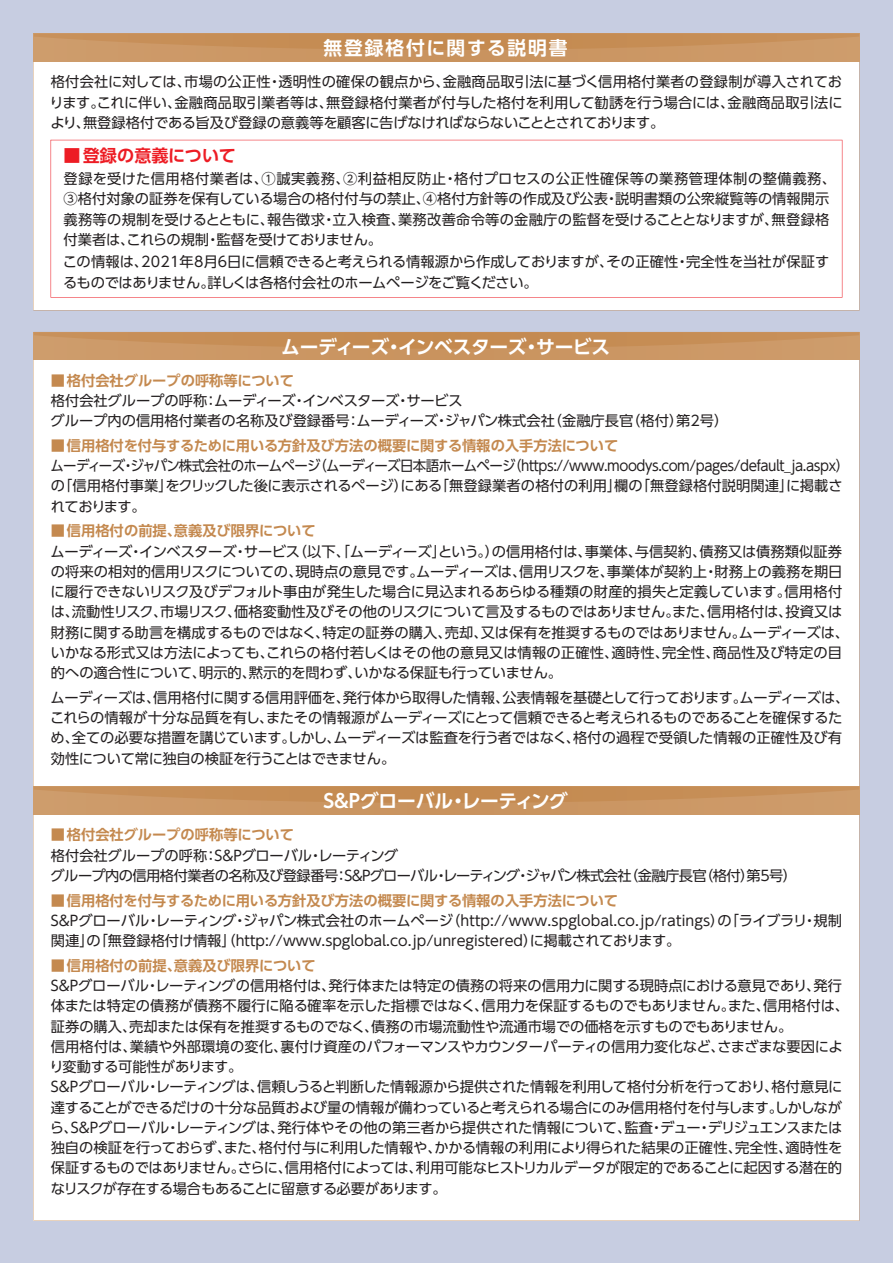
<style>
.page{position:relative;width:893px;height:1263px;background:#fff}
.page>*{position:absolute;margin:0;border:0;box-sizing:border-box;transform-origin:0 0}
.t1{font:18.75px "UD Shin Go Pro De Bold 90 pv RKSJ H";letter-spacing:-.01em;color:#fff}
.t2{font:18.75px "UD Shin Go Pro De Bold 90 pv RKSJ H";letter-spacing:.1em;color:#fff}
.t3{font:17.1px "UD Shin Go Pro De Bold 90 pv RKSJ H";color:#ed1c24}
.t4{font:14.25px/20.2px "UD Shin Go Pro Regular 90 pv RKSJ H";letter-spacing:-.01em;color:#231f20}
.t5{font:14.25px "UD Shin Go Pro De Bold 90 pv RKSJ H";color:#c4894f}
.t6{font:14.25px/20.2px "UD Shin Go Pro Regular 90 pv RKSJ H";letter-spacing:-.03em;color:#231f20;scale:.94 1}
.t7{font:14.25px/20.2px "UD Shin Go Pro Regular 90 pv RKSJ H";letter-spacing:-.04em;color:#231f20}
</style>
<div class="page">
<div style="left:0;top:0;width:892px;height:1263px;background:#c7cde1"></div>
<div style="left:33px;top:33px;width:826px;height:278px;background:#fff"></div>
<div style="left:34px;top:34px;width:825px;height:27px;background:#cc9865"></div>
<svg style="left:72px;top:34px;width:772px;height:16px"></svg>
<div style="left:33px;top:332px;width:826px;height:889px;background:#fff"></div>
<div style="left:34px;top:332px;width:825px;height:28px;background:#cc9865"></div>
<svg style="left:72px;top:332px;width:772px;height:17px"></svg>
<div style="left:51px;top:140px;width:791px;height:158px;background:#fff"></div>
<div style="left:34px;top:787px;width:825px;height:27px;background:#cc9865"></div>
<svg style="left:72px;top:787px;width:772px;height:16px"></svg>
<h1 class="t2" style="left:323px;top:33px;width:245px">無登録格付に関する説明書</h1>
<p class="t4" style="left:50px;top:71px;width:794px;text-align:justify">格付会社に対しては、市場の公正性・透明性の確保の観点から、金融商品取引法に基づく信用格付業者の登録制が導入されております。これに伴い、金融商品取引業者等は、無登録格付業者が付与した格付を利用して勧誘を行う場合には、金融商品取引法により、無登録格付である旨及び登録の意義等を顧客に告げなければならないこととされております。</p>
<p class="t3" style="left:64px;top:141px;width:174px">■登録の意義について</p>
<p class="t4" style="left:64px;top:168px;width:774px">登録を受けた信用格付業者は、①誠実義務、②利益相反防止・格付プロセスの公正性確保等の業務管理体制の整備義務、③格付対象の証券を保有している場合の格付付与の禁止、④格付方針等の作成及び公表・説明書類の公衆縦覧等の情報開示義務等の規制を受けるとともに、報告徴求・立入検査、業務改善命令等の金融庁の監督を受けることとなりますが、無登録格付業者は、これらの規制・監督を受けておりません。</p>
<p class="t4" style="left:63px;top:251px;width:768px">この情報は、2021年8月6日に信頼できると考えられる情報源から作成しておりますが、その正確性・完全性を当社が保証するものではありません。詳しくは各格付会社のホームページをご覧ください。</p>
<h1 class="t1" style="left:281px;top:331px;width:330px">ムーディーズ・インベスターズ・サービス</h1>
<p class="t5" style="left:51px;top:369px;width:245px">■格付会社グループの呼称等について</p>
<p class="t4" style="left:51px;top:390px;width:679px">格付会社グループの呼称：ムーディーズ・インベスターズ・サービス<br>グループ内の信用格付業者の名称及び登録番号：ムーディーズ・ジャパン株式会社（金融庁長官（格付）第2号）</p>
<p class="t6" style="left:51px;top:455px;width:851px">ムーディーズ・ジャパン株式会社のホームページ（ムーディーズ日本語ホームページ（https://www.moodys.com/pages/default_ja.aspx）の「信用格付事業」をクリックした後に表示されるページ）にある「無登録業者の格付の利用」欄の「無登録格付説明関連」に掲載されております。</p>
<p class="t4" style="left:50px;top:541px;width:800px">ムーディーズ・インベスターズ・サービス（以下、「ムーディーズ」という。）の信用格付は、事業体、与信契約、債務又は債務類似証券の将来の相対的信用リスクについての、現時点の意見です。ムーディーズは、信用リスクを、事業体が契約上・財務上の義務を期日に履行できないリスク及びデフォルト事由が発生した場合に見込まれるあらゆる種類の財産的損失と定義しています。信用格付は、流動性リスク、市場リスク、価格変動性及びその他のリスクについて言及するものではありません。また、信用格付は、投資又は財務に関する助言を構成するものではなく、特定の証券の購入、売却、又は保有を推奨するものではありません。ムーディーズは、いかなる形式又は方法によっても、これらの格付若しくはその他の意見又は情報の正確性、適時性、完全性、商品性及び特定の目的への適合性について、明示的、黙示的を問わず、いかなる保証も行っていません。</p>
<p class="t4" style="left:50px;top:687px;width:800px">ムーディーズは、信用格付に関する信用評価を、発行体から取得した情報、公表情報を基礎として行っております。ムーディーズは、これらの情報が十分な品質を有し、またその情報源がムーディーズにとって信頼できると考えられるものであることを確保するため、全ての必要な措置を講じています。しかし、ムーディーズは監査を行う者ではなく、格付の過程で受領した情報の正確性及び有効性について常に独自の検証を行うことはできません。</p>
<p class="t5" style="left:51px;top:434px;width:569px">■信用格付を付与するために用いる方針及び方法の概要に関する情報の入手方法について</p>
<p class="t5" style="left:51px;top:519px;width:266px">■信用格付の前提、意義及び限界について</p>
<p class="t5" style="left:51px;top:823px;width:245px">■格付会社グループの呼称等について</p>
<h1 class="t1" style="left:323px;top:786px;width:246px">S&amp;Pグローバル・レーティング</h1>
<p class="t7" style="left:51px;top:845px;width:748px">格付会社グループの呼称：S&amp;Pグローバル・レーティング<br>グループ内の信用格付業者の名称及び登録番号：S＆Pグローバル・レーティング・ジャパン株式会社（金融庁長官（格付）第5号）</p>
<p class="t4" style="left:51px;top:910px;width:792px">S＆Pグローバル・レーティング・ジャパン株式会社のホームページ（http://www.spglobal.co.jp/ratings）の「ライブラリ・規制関連」の「無登録格付け情報」（http://www.spglobal.co.jp/unregistered）に掲載されております。</p>
<p class="t4" style="left:50px;top:975px;width:801px">S&amp;Pグローバル・レーティングの信用格付は、発行体または特定の債務の将来の信用力に関する現時点における意見であり、発行体または特定の債務が債務不履行に陥る確率を示した指標ではなく、信用力を保証するものでもありません。また、信用格付は、証券の購入、売却または保有を推奨するものでなく、債務の市場流動性や流通市場での価格を示すものでもありません。<br>信用格付は、業績や外部環境の変化、裏付け資産のパフォーマンスやカウンターパーティの信用力変化など、さまざまな要因により変動する可能性があります。<br>S&amp;Pグローバル・レーティングは、信頼しうると判断した情報源から提供された情報を利用して格付分析を行っており、格付意見に達することができるだけの十分な品質および量の情報が備わっていると考えられる場合にのみ信用格付を付与します。しかしながら、S&amp;Pグローバル・レーティングは、発行体やその他の第三者から提供された情報について、監査・デュー・デリジュエンスまたは独自の検証を行っておらず、また、格付付与に利用した情報や、かかる情報の利用により得られた結果の正確性、完全性、適時性を保証するものではありません。さらに、信用格付によっては、利用可能なヒストリカルデータが限定的であることに起因する潜在的なリスクが存在する場合もあることに留意する必要があります。</p>
<p class="t5" style="left:51px;top:889px;width:569px">■信用格付を付与するために用いる方針及び方法の概要に関する情報の入手方法について</p>
<p class="t5" style="left:51px;top:954px;width:266px">■信用格付の前提、意義及び限界について</p>
</div>
